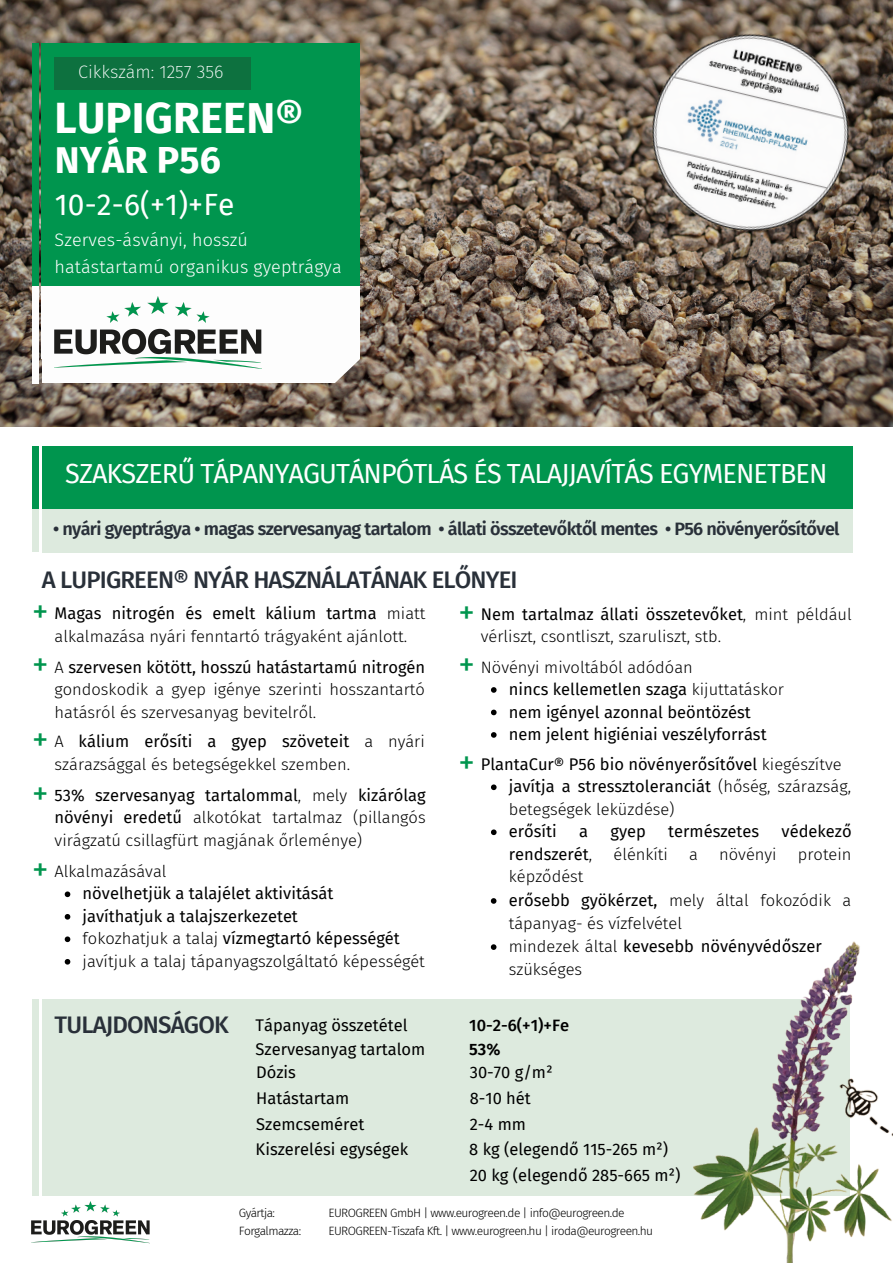
<style>
.page{position:relative;width:893px;height:1264px;background:#fff}
.page>*{position:absolute;margin:0;border:0;box-sizing:border-box;transform-origin:0 0}
.t1{font:700 43.5px "Fira Sans";letter-spacing:.005em;color:#fff}
.t2{font:700 37.5px "Fira Sans";letter-spacing:.005em;color:#fff}
.t3{font:30px "Fira Sans";color:#fff}
.t4{font:27px "Fira Sans";letter-spacing:-.035em;color:#fff}
.t5{font:500 24px "Fira Sans";letter-spacing:-.035em;color:#293039}
.t6{font:600 24px "Fira Code";color:#00954e}
.t7{font:600 18px "Fira Sans";letter-spacing:-.035em;color:#293039}
.t8{font:300 18px/27px "Fira Sans";letter-spacing:.005em;color:#fff}
.t9{font:200 18px "Fira Sans";color:#fff}
.t10{font:300 16.5px/22.5px "Fira Sans";color:#000}
.t11{font:16.5px/22.5px "Fira Sans";color:#000}
.t12{font:500 16.5px "Fira Sans";color:#000}
.t13{font:600 16.5px "Fira Sans";color:#000}
.t14{font:300 12px/18px "Fira Sans";letter-spacing:-.05em;color:#000}
.s1{font-weight:300}
.s2{font-weight:400}
.s3{font-family:"Fira Code";font-weight:600;font-size:24px;color:#00954e}
.s4{font-weight:500;font-size:24px;color:#293039}
</style>
<div class="page">
<img style="left:0;top:0;width:426px;height:426px">
<div style="left:42px;top:328px;width:291px;height:54px;background:#fdfdfd"></div>
<svg style="left:261px;top:359px;width:99px;height:23px"></svg>
<div style="left:42px;top:283px;width:318px;height:76px;background:#fdfdfd"></div>
<div style="left:42px;top:43px;width:318px;height:242px;background:#00954e"></div>
<div style="left:32px;top:283px;width:7px;height:100px;background:#fdfdfd"></div>
<div style="left:32px;top:43px;width:7px;height:242px;background:#00954e"></div>
<div style="left:42px;top:495px;width:810px;height:57px;background:#ddeade"></div>
<div style="left:42px;top:445px;width:810px;height:63px;background:#00954e"></div>
<div style="left:32px;top:505px;width:7px;height:46px;background:#ddeade"></div>
<div style="left:32px;top:445px;width:7px;height:63px;background:#00954e"></div>
<div style="left:42px;top:999px;width:807px;height:196px;background:#ddeade"></div>
<img style="left:691px;top:941px;width:201px;height:321px">
<img style="left:426px;top:0;width:466px;height:426px">
<svg style="left:491px;top:687px;width:5px;height:5px"></svg>
<svg style="left:491px;top:709px;width:5px;height:6px"></svg>
<svg style="left:491px;top:732px;width:5px;height:5px"></svg>
<svg style="left:65px;top:891px;width:5px;height:6px"></svg>
<svg style="left:65px;top:914px;width:5px;height:5px"></svg>
<svg style="left:65px;top:936px;width:5px;height:6px"></svg>
<svg style="left:65px;top:959px;width:5px;height:5px"></svg>
<svg style="left:491px;top:784px;width:5px;height:6px"></svg>
<svg style="left:491px;top:829px;width:5px;height:6px"></svg>
<svg style="left:491px;top:898px;width:5px;height:5px"></svg>
<svg style="left:491px;top:944px;width:5px;height:5px"></svg>
<img style="left:822px;top:1059px;width:70px;height:118px">
<img style="left:55px;top:296px;width:206px;height:73px">
<div style="left:55px;top:57px;width:196px;height:32px;background:#0d713f"></div>
<div style="left:32px;top:999px;width:7px;height:196px;background:#ddeade"></div>
<img style="left:32px;top:1201px;width:118px;height:43px">
<p class="t9" style="left:78px;top:61px;width:147px">Cikkszám: 1257 356</p>
<h1 class="t1" style="left:55px;top:93px;width:250px">LUPIGREEN®</h1>
<h2 class="t2" style="left:55px;top:138px;width:168px">NYÁR P56</h2>
<h3 class="t3" style="left:55px;top:187px;width:181px">10-2-6(+1)+Fe</h3>
<p class="t8" style="left:55px;top:226px;width:288px">Szerves-ásványi, hosszú hatástartamú organikus gyeptrágya</p>
<h3 class="t4" style="left:65px;top:458px;width:763px">SZAKSZERŰ TÁPANYAGUTÁNPÓTLÁS ÉS TALAJJAVÍTÁS EGYMENETBEN</h3>
<p class="t7" style="left:53px;top:518px;width:788px">• nyári gyeptrágya • magas szervesanyag tartalom • állati összetevőktől mentes • P56 növényerősítővel</p>
<h3 class="t5" style="left:42px;top:565px;width:477px">A LUPIGREEN® NYÁR HASZNÁLATÁNAK ELŐNYEI</h3>
<h3 class="t6" style="left:33px;top:595px;width:16px">+</h3>
<p class="t11" style="left:55px;top:602px;width:372px">Magas nitrogén és emelt kálium tartma <span class="s1">miatt</span></p>
<h3 class="t6" style="left:459px;top:595px;width:16px">+</h3>
<p class="t10" style="left:55px;top:624px;width:354px">alkalmazása nyári fenntartó trágyaként ajánlott.</p>
<p class="t10" style="left:481px;top:603px;width:372px"><span class="s2">Nem tartalmaz állati összetevőket</span>, mint például vérliszt, csontliszt, szaruliszt, stb.</p>
<h3 class="t6" style="left:33px;top:648px;width:16px">+</h3>
<h3 class="t6" style="left:33px;top:723px;width:16px">+</h3>
<p class="t10" style="left:55px;top:655px;width:372px;text-align:justify">A <span class="s2">szervesen kötött, hosszú hatástartamú nitrogén </span>gondoskodik a gyep igénye szerinti hosszantartó hatásról és szervesanyag bevitelről.</p>
<p class="t10" style="left:55px;top:730px;width:372px">A <span class="s2">kálium erősíti a gyep szöveteit</span> a nyári szárazsággal és betegségekkel szemben.</p>
<p class="t10" style="left:459px;top:655px;width:235px"><span class="s3">+</span> Növényi mivoltából adódóan</p>
<p class="t11" style="left:509px;top:678px;width:277px">nincs kellemetlen szaga <span class="s1">kijuttatáskor </span>nem igényel azonnal beöntözést nem jelent higiéniai veszélyforrást</p>
<p class="t11" style="left:459px;top:753px;width:383px"><span class="s3">+</span> PlantaCur® P56 bio növényerősítővel <span class="s1">kiegészítve</span></p>
<h3 class="t6" style="left:33px;top:777px;width:16px">+</h3>
<p class="t10" style="left:55px;top:784px;width:372px;text-align:justify"><span class="s2">53% szervesanyag tartalommal</span>, mely <span class="s2">kizárólag növényi eredetű</span> alkotókat tartalmaz (pillangós virágzatú csillagfürt magjának őrleménye)</p>
<p class="t10" style="left:33px;top:860px;width:135px"><span class="s3">+</span> Alkalmazásával</p>
<p class="t11" style="left:83px;top:882px;width:344px">növelhetjük a talajélet aktivitását<br>javíthatjuk a talajszerkezetet<br><span class="s1">fokozhatjuk a talaj</span> vízmegtartó képességét <span class="s1">javítjuk a talaj tápanyagszolgáltató képességét</span></p>
<p class="t10" style="left:509px;top:775px;width:344px"><span class="s2">javítja a stressztoleranciát</span> (hőség, szárazság, betegségek leküzdése)</p>
<p class="t11" style="left:509px;top:820px;width:49px">erősíti</p>
<p class="t11" style="left:579px;top:820px;width:10px">a</p>
<p class="t11" style="left:610px;top:820px;width:37px">gyep</p>
<p class="t11" style="left:668px;top:820px;width:92px">természetes</p>
<p class="t11" style="left:781px;top:820px;width:72px">védekező</p>
<p class="t11" style="left:509px;top:843px;width:85px">rendszerét<span class="s1">,</span></p>
<p class="t10" style="left:613px;top:843px;width:56px">élénkíti</p>
<p class="t10" style="left:689px;top:843px;width:10px">a</p>
<p class="t10" style="left:719px;top:843px;width:59px">növényi</p>
<p class="t10" style="left:797px;top:843px;width:55px">protein</p>
<p class="t10" style="left:509px;top:865px;width:76px">képződést</p>
<p class="t10" style="left:508px;top:889px;width:344px"><span class="s2">erősebb gyökérzet,</span> mely által fokozódik a tápanyag- és vízfelvétel<br>mindezek által <span class="s2">kevesebb növényvédőszer </span>szükséges</p>
<p class="t11" style="left:55px;top:1014px;width:354px"><span class="s4">TULAJDONSÁGOK</span> Tápanyag összetétel</p>
<p class="t12" style="left:469px;top:1015px;width:101px">10-2-6(+1)+Fe</p>
<p class="t11" style="left:256px;top:1061px;width:41px">Dózis</p>
<p class="t11" style="left:470px;top:1061px;width:84px">30-70 g/m²</p>
<p class="t11" style="left:256px;top:1087px;width:95px">Hatástartam</p>
<p class="t11" style="left:470px;top:1087px;width:62px">8-10 hét</p>
<p class="t11" style="left:256px;top:1112px;width:110px">Szemcseméret</p>
<p class="t11" style="left:470px;top:1112px;width:58px">2-4 mm</p>
<p class="t11" style="left:255px;top:1138px;width:154px">Kiszerelési egységek</p>
<p class="t11" style="left:469px;top:1136px;width:213px;line-height:25.7px">8 kg (elegendő 115-265 m²)<br>20 kg (elegendő 285-665 m²)</p>
<p class="t14" style="left:239px;top:1204px;width:64px">Gyártja:<br>Forgalmazza:</p>
<p class="t14" style="left:328px;top:1204px;width:326px">EUROGREEN GmbH | www.eurogreen.de | info@eurogreen.de<br>EUROGREEN-Tiszafa Kft. | www.eurogreen.hu | iroda@eurogreen.hu</p>
<p class="t11" style="left:255px;top:1037px;width:171px">Szervesanyag tartalom</p>
<p class="t13" style="left:469px;top:1039px;width:33px">53%</p>
</div>
